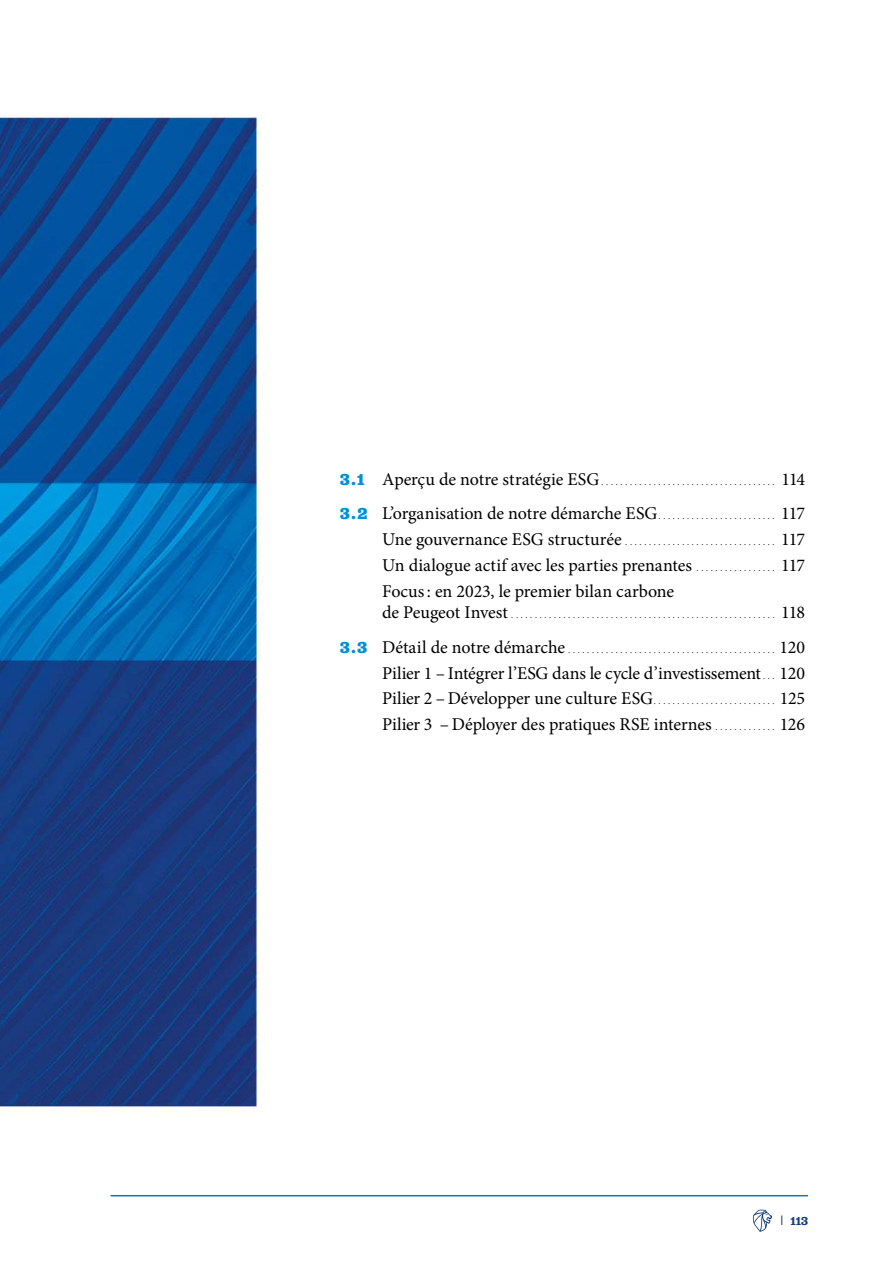
<style>
.page{position:relative;width:893px;height:1263px;background:#fff}
.page>*{position:absolute;margin:0;border:0;box-sizing:border-box;transform-origin:0 0}
.t1{font:18px/25.8px "Minion Pro";letter-spacing:-.005em;color:#000}
.t2{font:600 12px "Jubilat";color:#163d82}
.t3{font:9px "Minion Pro";color:#000}
.s1{font-family:"Jubilat";font-weight:700;font-size:16.5px;color:#0090d7}
.s2{font-size:18px}
.s3{font-size:9px}
.s4{font-family:"Avenir";font-weight:400;font-size:13.5px}
</style>
<div class="page">
<svg style="left:753px;top:1209px;width:19px;height:23px"></svg>
<hr style="left:111px;top:1195px;width:697px;height:1px;background:#007bc4">
<img style="left:0;top:115px;width:264px;height:992px">
<p class="t3" style="left:340px;top:476px;width:466px"><span class="s1">3.1</span> <span class="s2">Aperçu de notre stratégie ESG</span>..................................... <span class="s2">114</span></p>
<p class="t1" style="left:340px;top:501px;width:467px"><span class="s1">3.2</span> L’organisation de notre démarche ESG<span class="s3">. . . . . . . . . . . . . . . . . . . . . . . . .</span> 117</p>
<p class="t3" style="left:382px;top:536px;width:425px"><span class="s2">Une gouvernance ESG structurée</span>................................ <span class="s2">117</span></p>
<p class="t1" style="left:382px;top:552px;width:425px">Un dialogue actif avec les parties prenantes <span class="s3">. . . . . . . . . . . . . . . . .</span> 117<br>Focus: en 2023, le premier bilan carbone</p>
<p class="t3" style="left:382px;top:609px;width:425px"><span class="s2">de PeugeotInvest</span>........................................................ <span class="s2">118</span></p>
<p class="t3" style="left:340px;top:644px;width:467px"><span class="s1">3.3</span> <span class="s2">Détail de notre démarche</span>............................................ <span class="s2">120</span></p>
<p class="t1" style="left:382px;top:660px;width:425px;text-align:justify">Pilier 1 – Intégrer l’ESG dans le cycle d’investissement <span class="s3">. . .</span> 120<br>Pilier2 – Développer une culture ESG<span class="s3">..........................</span> 125<br>Pilier 3 – Déployer des pratiques RSE internes <span class="s3">. . . . . . . . . . . . .</span> 126</p>
<p class="t2" style="left:780px;top:1214px;width:29px"><span class="s4">I</span> 113</p>
</div>
